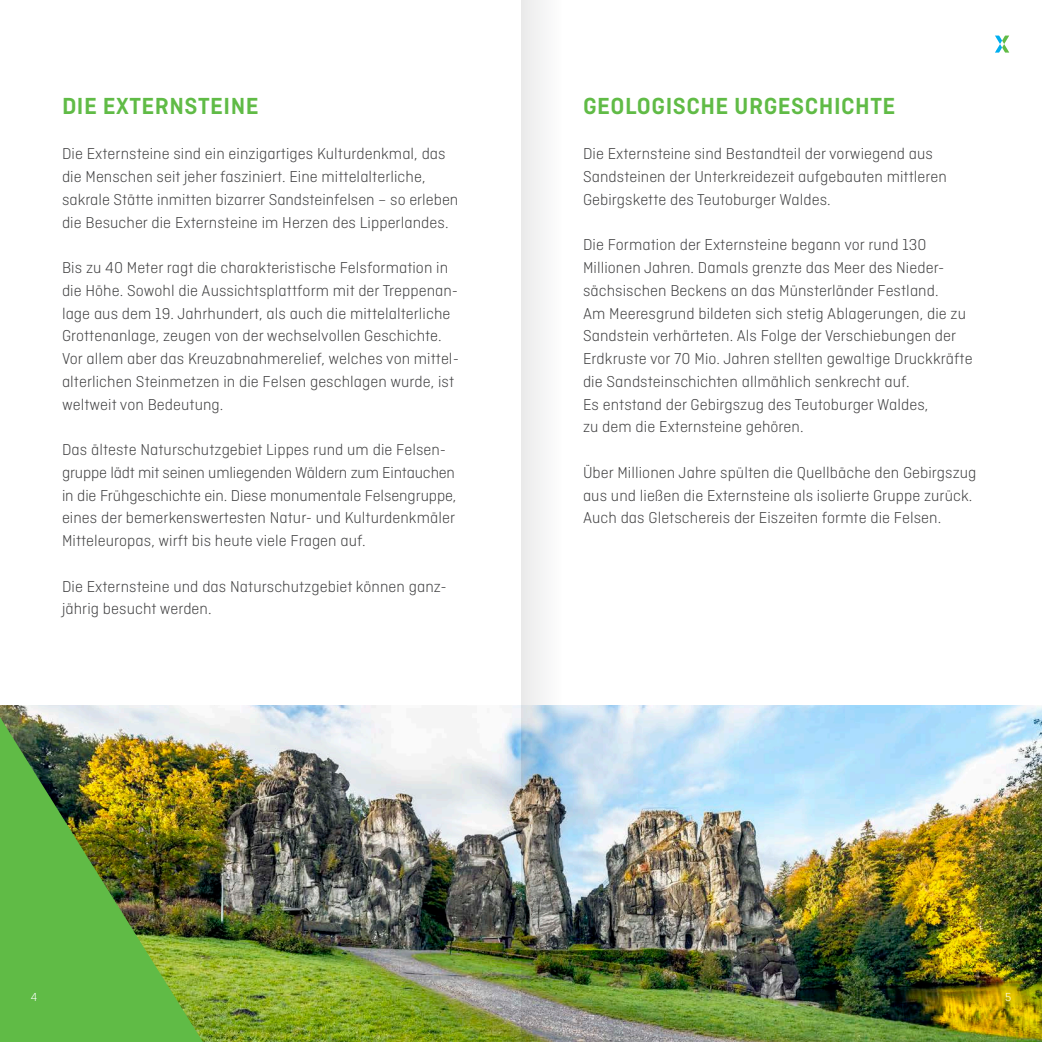
<style>
.page{position:relative;width:1042px;height:1042px;background:#fff}
.page>*{position:absolute;margin:0;border:0;box-sizing:border-box;transform-origin:0 0}
.t1{font:600 24.5px "Ciutadella";letter-spacing:.02em;color:#60bb46}
.t2{font:300 16.62px/22.8px "Ciutadella";letter-spacing:.005em;color:#3e3e3f}
.t3{font:300 12.25px "Ciutadella";color:#fff}
</style>
<div class="page">
<img style="left:0;top:705px;width:1042px;height:337px">
<img style="left:0;top:717px;width:203px;height:325px">
<svg style="left:995px;top:35px;width:14px;height:18px"></svg>
<img style="left:521px;top:0;width:41px;height:1042px">
<p class="t1" style="left:62px;top:92px;width:198px">DIE EXTERNSTEINE</p>
<p class="t2" style="left:62px;top:142px;width:398px">Die Externsteine sind ein einzigartiges Kulturdenkmal, das die Menschen seit jeher fasziniert. Eine mittelalterliche, sakrale Stätte inmitten bizarrer Sandsteinfelsen – so erleben die Besucher die Externsteine im Herzen des Lipperlandes.</p>
<p class="t2" style="left:62px;top:256px;width:398px">Bis zu 40 Meter ragt die charakteristische Felsformation in die Höhe. Sowohl die Aussichtsplattform mit der Treppenan&shy;lage aus dem 19. Jahrhundert, als auch die mittelalterliche Grottenanlage, zeugen von der wechselvollen Geschichte.<br>Vor allem aber das Kreuzabnahmerelief, welches von mittel&shy;alterlichen Steinmetzen in die Felsen geschlagen wurde, ist weltweit von Bedeutung.</p>
<p class="t2" style="left:62px;top:438px;width:396px">Das älteste Naturschutzgebiet Lippes rund um die Felsen&shy;gruppe lädt mit seinen umliegenden Wäldern zum Eintauchen in die Frühgeschichte ein. Diese monumentale Felsengruppe, eines der bemerkenswertesten Natur- und Kulturdenkmäler Mitteleuropas, wirft bis heute viele Fragen auf.</p>
<p class="t2" style="left:62px;top:575px;width:386px">Die Externsteine und das Naturschutzgebiet können ganz&shy;jährig besucht werden.</p>
<p class="t1" style="left:583px;top:92px;width:314px">GEOLOGISCHE URGESCHICHTE</p>
<p class="t2" style="left:583px;top:142px;width:365px">Die Externsteine sind Bestandteil der vorwiegend aus<br>Sandsteinen der Unterkreidezeit aufgebauten mittleren<br>Gebirgskette des Teutoburger Waldes.</p>
<p class="t2" style="left:583px;top:233px;width:391px">Die Formation der Externsteine begann vor rund 130<br>Millionen Jahren. Damals grenzte das Meer des Nieder&shy;sächsischen Beckens an das Münsterländer Festland.<br>Am Meeresgrund bildeten sich stetig Ablagerungen, die zu Sandstein verhärteten. Als Folge der Verschiebungen der Erdkruste vor 70 Mio. Jahren stellten gewaltige Druckkräfte die Sandsteinschichten allmählich senkrecht auf.<br>Es entstand der Gebirgszug des Teutoburger Waldes,<br>zu dem die Externsteine gehören.</p>
<p class="t2" style="left:583px;top:461px;width:395px">Über Millionen Jahre spülten die Quellbäche den Gebirgszug aus und ließen die Externsteine als isolierte Gruppe zurück.<br>Auch das Gletschereis der Eiszeiten formte die Felsen.</p>
<p class="t3" style="left:31px;top:990px;width:8px">4</p>
<p class="t3" style="left:1005px;top:990px;width:8px">5</p>
</div>
